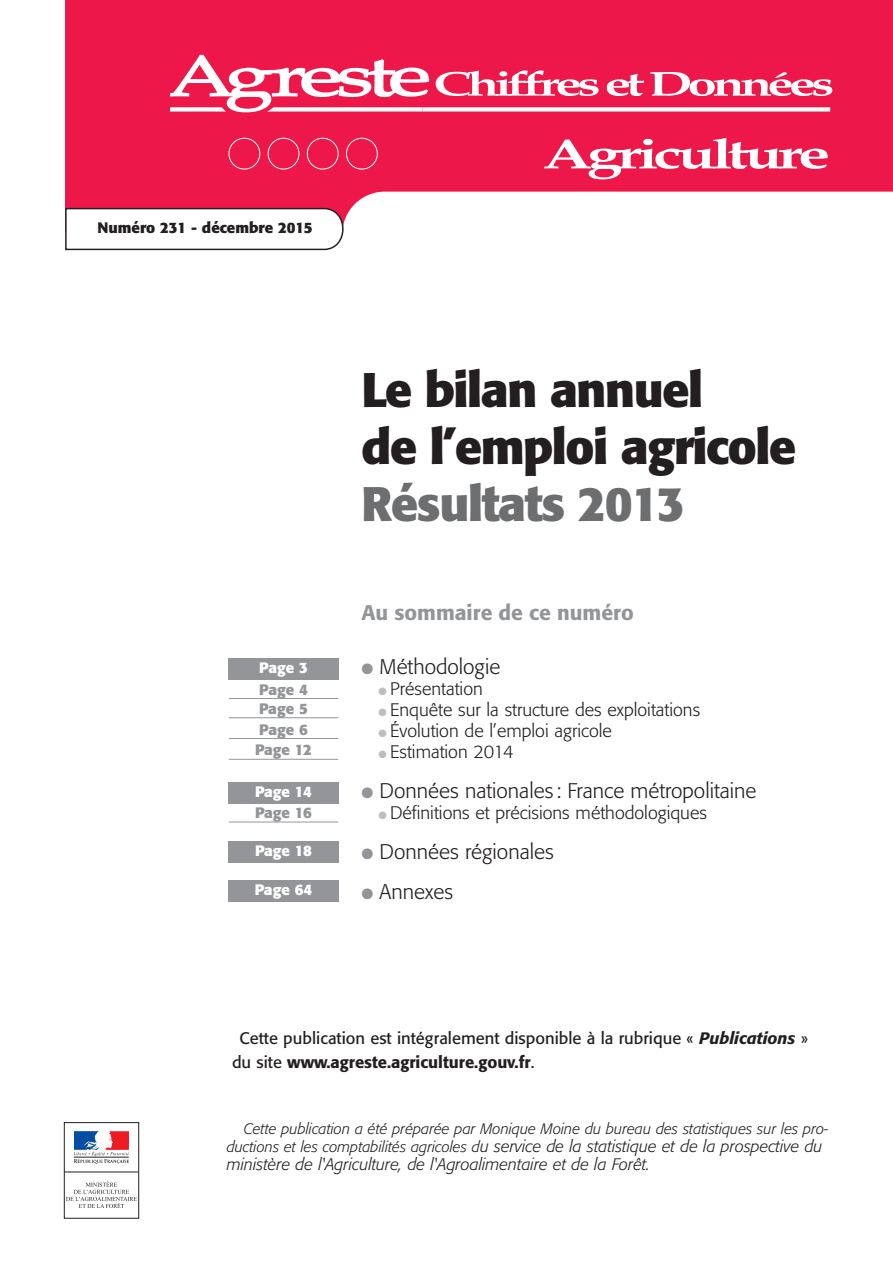
<style>
.page{position:relative;width:893px;height:1263px;background:#fff}
.page>*{position:absolute;margin:0;border:0;box-sizing:border-box;transform-origin:0 0}
.t1{font:700 48px/57px "Formata";letter-spacing:-.03em;color:#231f20}
.t2{font:700 48px "Formata";letter-spacing:-.03em;color:#6d6e70}
.t3{font:700 41.85px "Book Antiqua";letter-spacing:-.075em;color:#fff;scale:1.52 1}
.t4{font:700 34.5px "Book Antiqua";letter-spacing:-.085em;color:#fff;scale:1.52 1}
.t5{font:300 21px "Formata";color:#231f20}
.t6{font:500 21px "Formata";color:#939598}
.t7{font:300 18px "Formata";color:#231f20}
.t8{font:italic 300 16.5px/18px "Formata";color:#231f20}
.t9{font:16.5px/24px "Formata";color:#231f20}
.t10{font:italic 300 15px "Formata";color:#231f20}
.t11{font:700 15px/19.2px "Formata";color:#939598}
.t12{font:700 15px "Formata";color:#fff}
.t13{font:700 15px "Formata";color:#231f20}
.s1{color:#939598}
.s2{color:#bbbdc0}
.s3{font-weight:500;font-style:italic}
.s4{font-weight:500}
.s5{font-size:15px}
</style>
<div class="page">
<div style="left:65px;top:0;width:827px;height:231px;background:#ed1849"></div>
<svg style="left:170px;top:55px;width:660px;height:57px"></svg>
<div style="left:268px;top:138px;width:31px;height:31px;border:1px solid #fff;border-radius:50%"></div>
<div style="left:228px;top:138px;width:32px;height:31px;border:1px solid #fff;border-radius:50%"></div>
<div style="left:307px;top:138px;width:31px;height:31px;border:1px solid #fff;border-radius:50%"></div>
<div style="left:346px;top:138px;width:31px;height:31px;border:1px solid #fff;border-radius:50%"></div>
<div style="left:350px;top:192px;width:542px;height:39px;background:#fff"></div>
<svg style="left:65px;top:208px;width:285px;height:42px"></svg>
<div style="left:64px;top:1122px;width:75px;height:97px;border:1px solid #231f20"></div>
<svg style="left:74px;top:1131px;width:55px;height:33px"></svg>
<hr style="left:64px;top:1172px;width:74px;height:1px;background:#231f20">
<svg style="left:66px;top:1182px;width:71px;height:26px"></svg>
<hr style="left:229px;top:698px;width:109px;height:1px;background:#939598">
<hr style="left:229px;top:717px;width:109px;height:1px;background:#939598">
<hr style="left:229px;top:738px;width:109px;height:1px;background:#939598">
<hr style="left:229px;top:759px;width:109px;height:1px;background:#939598">
<hr style="left:229px;top:822px;width:109px;height:1px;background:#939598">
<div style="left:228px;top:881px;width:111px;height:21px;background:#939598"></div>
<div style="left:228px;top:842px;width:111px;height:21px;background:#939598"></div>
<div style="left:228px;top:782px;width:111px;height:21px;background:#939598"></div>
<div style="left:228px;top:658px;width:111px;height:22px;background:#939598"></div>
<h3 class="t4" style="left:433px;top:64px;width:265px">Chiffres et Données</h3>
<p class="t13" style="left:97px;top:221px;width:217px">Numéro 231 - décembre 2015</p>
<h2 class="t3" style="left:542px;top:129px;width:191px">Agriculture</h2>
<p class="t12" style="left:259px;top:661px;width:50px">Page 3</p>
<p class="t11" style="left:259px;top:681px;width:50px">Page 4<br>Page 5</p>
<p class="t11" style="left:255px;top:720px;width:58px;line-height:20.7px">Page 6<br>Page 12</p>
<p class="t12" style="left:255px;top:785px;width:58px">Page 14</p>
<p class="t11" style="left:255px;top:805px;width:58px">Page 16</p>
<p class="t12" style="left:255px;top:844px;width:58px">Page 18</p>
<p class="t12" style="left:255px;top:883px;width:59px">Page 64</p>
<h1 class="t1" style="left:361px;top:365px;width:436px">Le bilan annuel<br>de l’emploi agricole</h1>
<h1 class="t2" style="left:361px;top:482px;width:325px">Résultats 2013</h1>
<p class="t6" style="left:361px;top:603px;width:274px">Au sommaire de ce numéro</p>
<p class="t5" style="left:361px;top:658px;width:140px"><span class="s1">●</span> Méthodologie</p>
<p class="t7" style="left:378px;top:681px;width:106px"><span class="s2">●</span> Présentation</p>
<p class="t7" style="left:378px;top:702px;width:323px"><span class="s2">●</span> Enquête sur la structure des exploitations</p>
<p class="t7" style="left:378px;top:723px;width:235px"><span class="s2">●</span> Évolution de l’emploi agricole</p>
<p class="t7" style="left:378px;top:744px;width:137px"><span class="s2">●</span> Estimation 2014</p>
<p class="t5" style="left:361px;top:781px;width:396px"><span class="s1">●</span> Données nationales: France métropolitaine</p>
<p class="t7" style="left:378px;top:805px;width:330px"><span class="s2">●</span> Définitions et précisions méthodologiques</p>
<p class="t5" style="left:361px;top:842px;width:194px"><span class="s1">●</span> Données régionales</p>
<p class="t5" style="left:361px;top:882px;width:93px"><span class="s1">●</span> Annexes</p>
<p class="t9" style="left:232px;top:1028px;width:577px;text-indent:7px">Cette publication est intégralement disponible à la rubrique « <span class="s3">Publications</span> » du site <span class="s4">www.agreste.agriculture.gouv.fr</span>.</p>
<p class="t10" style="left:244px;top:1122px;width:586px">Cette publication a été préparée par Monique Moine du bureau des statistiques sur les pro-</p>
<p class="t8" style="left:227px;top:1138px;width:597px"><span class="s5">ductions et les comptabilités agricoles d</span>u service de la statistique et de la prospective du ministère de l'Agriculture, de l'Agroalimentaire et de la Forêt.</p>
</div>
